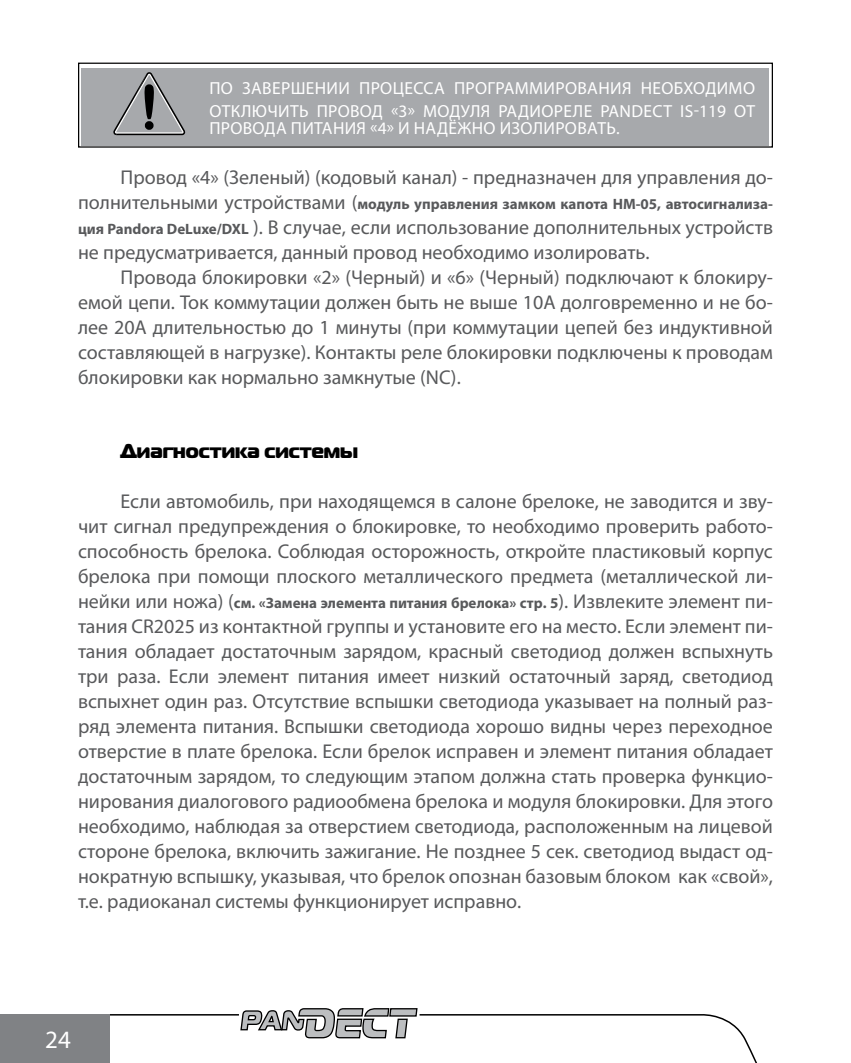
<style>
.page{position:relative;width:851px;height:1063px;background:#fff}
.page>*{position:absolute;margin:0;border:0;box-sizing:border-box;transform-origin:0 0}
.t1{font:25px "Myriad Pro";color:#fff}
.t2{font:20px/25px "Myriad Pro";color:#58595b;text-align:justify}
.t3{font:20px "Magistral Black C";color:#000}
.t4{font:17.5px "Myriad Pro";letter-spacing:.035em;color:#fff}
.t5{font:700 15px "Myriad Pro";color:#58595b}
.s1{font-weight:400;font-size:20px}
.s2{font-weight:700;font-size:15px}
</style>
<div class="page">
<svg style="left:110px;top:1008px;width:647px;height:55px"></svg>
<div style="left:0;top:1014px;width:110px;height:49px;background:#808285"></div>
<div style="left:78px;top:63px;width:694px;height:85px;border:1px solid #000"></div>
<div style="left:81px;top:68px;width:688px;height:78px;background:#a7a9ac"></div>
<svg style="left:113px;top:72px;width:72px;height:63px"></svg>
<p class="t4" style="left:209px;top:78px;width:45px">ПО ЗАВЕРШЕНИИ</p>
<p class="t4" style="left:359px;top:78px;width:12px">ПРО</p>
<p class="t4" style="left:392px;top:78px;width:23px">ЦЕССА</p>
<p class="t4" style="left:454px;top:78px;width:12px">ПРОГРАММИРОВАНИ</p>
<p class="t4" style="left:622px;top:78px;width:30px">Я НЕОБ</p>
<p class="t4" style="left:683px;top:78px;width:23px">ХОДИМО</p>
<p class="t4" style="left:209px;top:100px;width:119px">ОТКЛЮЧИТЬ ПРОВОД</p>
<p class="t4" style="left:391px;top:100px;width:46px">«3» МОД</p>
<p class="t4" style="left:461px;top:100px;width:49px">УЛЯ РАДИОРЕ</p>
<p class="t4" style="left:573px;top:100px;width:173px">ЛЕ PANDECT IS-119 ОТ</p>
<p class="t4" style="left:209px;top:118px;width:12px">ПРОВОДА</p>
<p class="t4" style="left:291px;top:118px;width:12px">ПИТАНИ</p>
<p class="t4" style="left:356px;top:118px;width:69px">Я «4» И НАД</p>
<p class="t4" style="left:448px;top:118px;width:23px">ЁЖНО</p>
<p class="t4" style="left:499px;top:118px;width:12px">ИЗО</p>
<p class="t4" style="left:532px;top:118px;width:22px">ЛИРОВАТ</p>
<p class="t4" style="left:606px;top:118px;width:15px">Ь.</p>
<p class="t2" style="left:120px;top:165px;width:654px">ПРОВОД «4» (ЗЕЛЕНЫЙ) (КОДОВЫЙ КАНАЛ) - ПРЕДНАЗНАЧЕН ДЛЯ УПРАВЛЕНИЯ ДО-</p>
<p class="t5" style="left:78px;top:195px;width:696px"><span class="s1">ПОЛНИТЕЛЬНЫМИ УСТРОЙСТВАМИ (</span>модуль управления замком капота HM-05, автосигнализа-</p>
<p class="t2" style="left:78px;top:215px;width:696px"><span class="s2">ция Pandora DeLuxe/DXL</span> ). В СЛУЧАЕ, ЕСЛИ ИСПОЛЬЗОВАНИЕ ДОПОЛНИТЕЛЬНЫХ УСТРОЙСТВ<br>НЕ ПРЕДУСМАТРИВАЕТСЯ, ДАННЫЙ ПРОВОД НЕОБХОДИМО ИЗОЛИРОВАТЬ.</p>
<p class="t2" style="left:78px;top:265px;width:696px;text-indent:43px">ПРОВОДА БЛОКИРОВКИ «2» (ЧЕРНЫЙ) И «6» (ЧЕРНЫЙ) ПОДКЛЮЧАЮТ К БЛОКИРУ-ЕМОЙ ЦЕПИ. ТОК КОММУТАЦИИ ДОЛЖЕН БЫТЬ НЕ ВЫШЕ 10А ДОЛГОВРЕМЕННО И НЕ БО-ЛЕЕ 20А ДЛИТЕЛЬНОСТЬЮ ДО 1 МИНУТЫ (ПРИ КОММУТАЦИИ ЦЕПЕЙ БЕЗ ИНДУКТИВНОЙ СОСТАВЛЯЮЩЕЙ В НАГРУЗКЕ). КОНТАКТЫ РЕЛЕ БЛОКИРОВКИ ПОДКЛЮЧЕНЫ К ПРОВОДАМ БЛОКИРОВКИ КАК НОРМАЛЬНО ЗАМКНУТЫЕ (NC).</p>
<p class="t3" style="left:120px;top:438px;width:239px">Диагностика системы</p>
<p class="t2" style="left:78px;top:489px;width:696px;text-indent:43px">ЕСЛИ АВТОМОБИЛЬ, ПРИ НАХОДЯЩЕМСЯ В САЛОНЕ БРЕЛОКЕ, НЕ ЗАВОДИТСЯ И ЗВУ-ЧИТ СИГНАЛ ПРЕДУПРЕЖДЕНИЯ О БЛОКИРОВКЕ, ТО НЕОБХОДИМО ПРОВЕРИТЬ РАБОТО-СПОСОБНОСТЬ БРЕЛОКА. СОБЛЮДАЯ ОСТОРОЖНОСТЬ, ОТКРОЙТЕ ПЛАСТИКОВЫЙ КОРПУС БРЕЛОКА ПРИ ПОМОЩИ ПЛОСКОГО МЕТАЛЛИЧЕСКОГО ПРЕДМЕТА (МЕТАЛЛИЧЕСКОЙ ЛИ-</p>
<p class="t5" style="left:78px;top:594px;width:696px"><span class="s1">НЕЙКИ ИЛИ НОЖА) (</span>см. «Замена элемента питания брелока» стр. 5<span class="s1">). ИЗВЛЕКИТЕ ЭЛЕМЕНТ ПИ-</span></p>
<p class="t2" style="left:78px;top:614px;width:696px">ТАНИЯ CR2025 ИЗ КОНТАКТНОЙ ГРУППЫ И УСТАНОВИТЕ ЕГО НА МЕСТО. ЕСЛИ ЭЛЕМЕНТ ПИ-ТАНИЯ ОБЛАДАЕТ ДОСТАТОЧНЫМ ЗАРЯДОМ, КРАСНЫЙ СВЕТОДИОД ДОЛЖЕН ВСПЫХНУТЬ ТРИ РАЗА. ЕСЛИ ЭЛЕМЕНТ ПИТАНИЯ ИМЕЕТ НИЗКИЙ ОСТАТОЧНЫЙ ЗАРЯД, СВЕТОДИОД ВСПЫХНЕТ ОДИН РАЗ. ОТСУТСТВИЕ ВСПЫШКИ СВЕТОДИОДА УКАЗЫВАЕТ НА ПОЛНЫЙ РАЗ-РЯД ЭЛЕМЕНТА ПИТАНИЯ. ВСПЫШКИ СВЕТОДИОДА ХОРОШО ВИДНЫ ЧЕРЕЗ ПЕРЕХОДНОЕ ОТВЕРСТИЕ В ПЛАТЕ БРЕЛОКА. ЕСЛИ БРЕЛОК ИСПРАВЕН И ЭЛЕМЕНТ ПИТАНИЯ ОБЛАДАЕТ ДОСТАТОЧНЫМ ЗАРЯДОМ, ТО СЛЕДУЮЩИМ ЭТАПОМ ДОЛЖНА СТАТЬ ПРОВЕРКА ФУНКЦИО-НИРОВАНИЯ ДИАЛОГОВОГО РАДИООБМЕНА БРЕЛОКА И МОДУЛЯ БЛОКИРОВКИ. ДЛЯ ЭТОГО НЕОБХОДИМО, НАБЛЮДАЯ ЗА ОТВЕРСТИЕМ СВЕТОДИОДА, РАСПОЛОЖЕННЫМ НА ЛИЦЕВОЙ СТОРОНЕ БРЕЛОКА, ВКЛЮЧИТЬ ЗАЖИГАНИЕ. НЕ ПОЗДНЕЕ 5 СЕК. СВЕТОДИОД ВЫДАСТ ОД-НОКРАТНУЮ ВСПЫШКУ, УКАЗЫВАЯ, ЧТО БРЕЛОК ОПОЗНАН БАЗОВЫМ БЛОКОМ КАК «СВОЙ», Т.Е. РАДИОКАНАЛ СИСТЕМЫ ФУНКЦИОНИРУЕТ ИСПРАВНО.</p>
<p class="t1" style="left:45px;top:1024px;width:27px">24</p>
</div>
